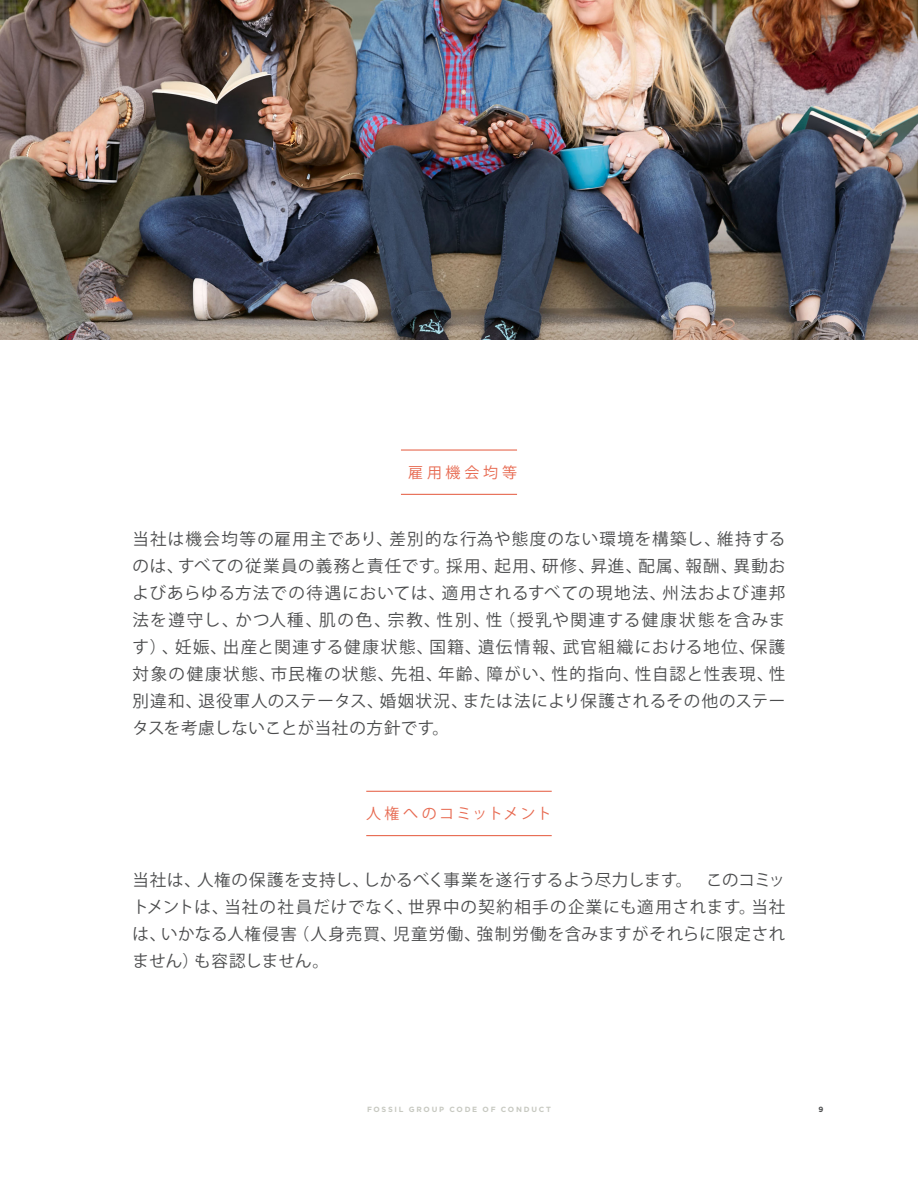
<style>
.page{position:relative;width:918px;height:1188px;background:#fff}
.page>*{position:absolute;margin:0;border:0;box-sizing:border-box;transform-origin:0 0}
.t1{font:16.5px/27px "Koz Go Pr 6 N";letter-spacing:.035em;color:#4b4c4d;text-align:justify}
.Centered_Headline{font:15px "Koz Go Pr 6 N";letter-spacing:.135em;color:#e76950}
.Centered_Headline-2{font:15px "Koz Go Pr 6 N";letter-spacing:.21em;color:#e76950}
.t2{font:700 7.5px "Gotham";letter-spacing:.23em;color:#c7c9c1}
.t3{font:700 7.5px "Gotham";color:#4b4c4d}
</style>
<div class="page">
<img style="left:0;top:0;width:918px;height:339px">
<hr style="left:401px;top:449px;width:116px;height:2px;background:#e76950">
<hr style="left:401px;top:494px;width:116px;height:1px;background:#e76950">
<hr style="left:366px;top:791px;width:186px;height:1px;background:#e76950">
<hr style="left:366px;top:835px;width:186px;height:1px;background:#e76950">
<p class="Centered_Headline-2" style="left:408px;top:464px;width:110px">雇用機会均等</p>
<p class="t1" style="left:133px;top:526px;width:654px">当社は機会均等の雇用主であり、差別的な行為や態度のない環境を構築し、維持するのは、すべての従業員の義務と責任です。採用、起用、研修、昇進、配属、報酬、異動およびあらゆる方法での待遇においては、適用されるすべての現地法、州法および連邦法を遵守し、かつ人種、肌の色、宗教、性別、性（授乳や関連する健康状態を含みます）、妊娠、出産と関連する健康状態、国籍、遺伝情報、武官組織における地位、保護対象の健康状態、市民権の状態、先祖、年齢、障がい、性的指向、性自認と性表現、性別違和、退役軍人のステータス、婚姻状況、または法により保護されるその他のステータスを考慮しないことが当社の方針です。</p>
<p class="Centered_Headline" style="left:366px;top:805px;width:187px">人権へのコミットメント</p>
<p class="t1" style="left:133px;top:867px;width:654px">当社は、人権の保護を支持し、しかるべく事業を遂行するよう尽力します。 このコミットメントは、当社の社員だけでなく、世界中の契約相手の企業にも適用されます。当社は、いかなる人権侵害（人身売買、児童労働、強制労働を含みますがそれらに限定されません）も容認しません。</p>
<p class="t2" style="left:367px;top:1104px;width:185px">FOSSIL GROUP CODE OF CONDUCT</p>
<p class="t3" style="left:819px;top:1104px;width:6px">9</p>
</div>
